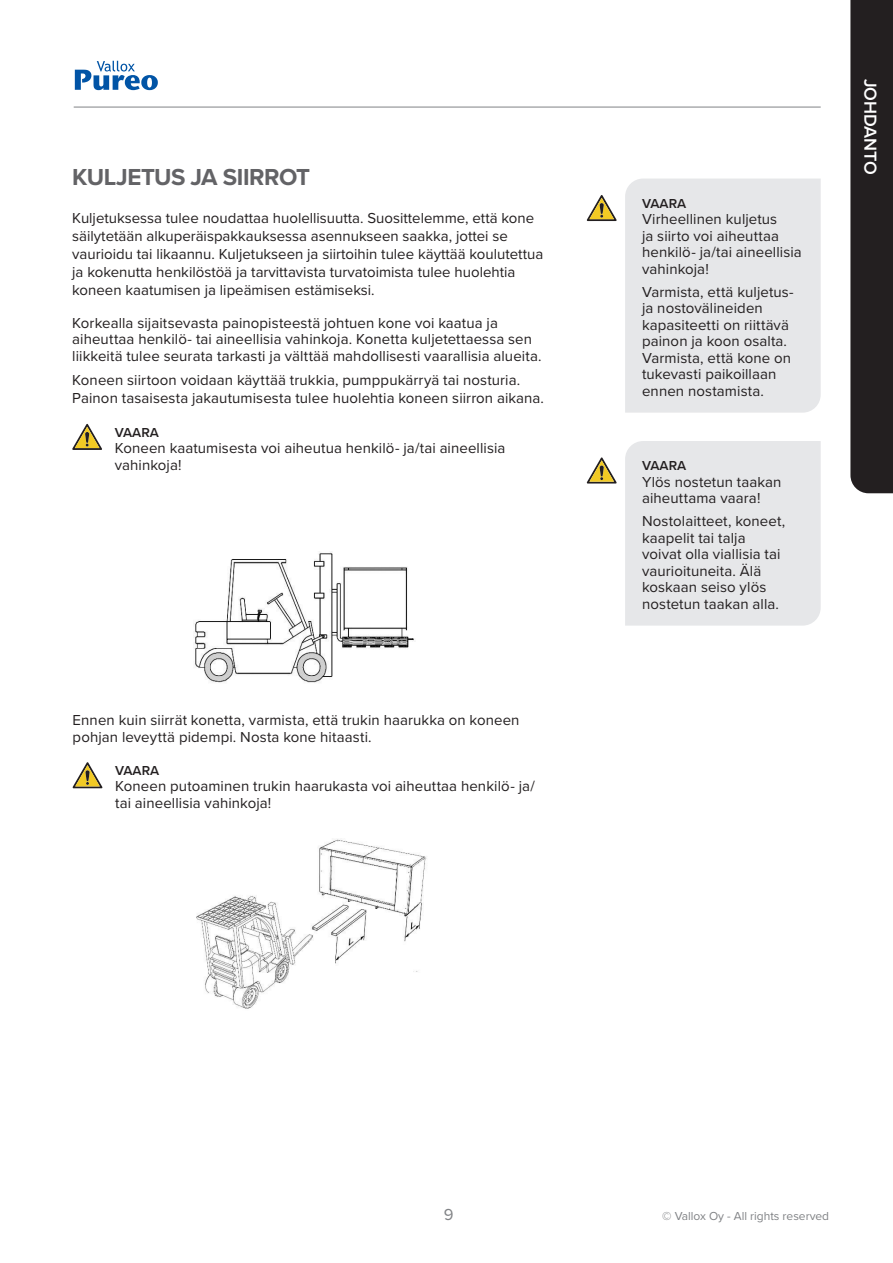
<style>
.page{position:relative;width:893px;height:1263px;background:#fff}
.page>*{position:absolute;margin:0;border:0;box-sizing:border-box;transform-origin:0 0}
.leipäteksti_pääotsik{font:700 24px "Proxima Nova";letter-spacing:-.02em;color:#636366}
.laitapalkin_otsikko{font:600 18px "Proxima Nova";color:#fff}
.t1{font:16.5px "Proxima Nova";color:#808285}
.Leipäteksti{font:15px/16.5px "Proxima Nova";letter-spacing:.005em;color:#231f20}
.leipäteksti_ABC{font:15px/18px "Proxima Nova";color:#231f20}
.Leipäteksti_sisennet{font:15px/16.5px "Proxima Nova";letter-spacing:.005em;color:#231f20}
.Varoitus-vihje-huoma{font:600 13.5px "Proxima Nova";color:#231f20}
.t2{font:12px "Proxima Nova";color:#808285}
</style>
<div class="page">
<div style="left:850px;top:0;width:43px;height:493px;background:#231f20"></div>
<hr style="left:74px;top:107px;width:747px;height:1px;background:#808285">
<svg style="left:75px;top:61px;width:83px;height:29px"></svg>
<svg style="left:72px;top:424px;width:30px;height:26px"></svg>
<div style="left:625px;top:179px;width:196px;height:234px;background:#e6e7e9"></div>
<svg style="left:587px;top:195px;width:30px;height:26px"></svg>
<div style="left:625px;top:441px;width:196px;height:185px;background:#e6e7e9"></div>
<svg style="left:587px;top:457px;width:30px;height:26px"></svg>
<img style="left:194px;top:552px;width:220px;height:131px">
<svg style="left:73px;top:762px;width:29px;height:26px"></svg>
<img style="left:196px;top:839px;width:231px;height:170px">
<p class="leipäteksti_pääotsik" style="left:72px;top:159px;width:239px">KULJETUS JA SIIRROT</p>
<p class="leipäteksti_ABC" style="left:72px;top:208px;width:472px">Kuljetuksessa tulee noudattaa huolellisuutta. Suosittelemme, että kone säilytetään alkuperäispakkauksessa asennukseen saakka, jottei se vaurioidu tai likaannu. Kuljetukseen ja siirtoihin tulee käyttää koulutettua ja kokenutta henkilöstöä ja tarvittavista turvatoimista tulee huolehtia koneen kaatumisen ja lipeämisen estämiseksi.</p>
<p class="Leipäteksti" style="left:72px;top:314px;width:471px">Korkealla sijaitsevasta painopisteestä johtuen kone voi kaatua ja aiheuttaa henkilö- tai aineellisia vahinkoja. Konetta kuljetettaessa sen liikkeitä tulee seurata tarkasti ja välttää mahdollisesti vaarallisia alueita.</p>
<p class="Leipäteksti" style="left:72px;top:371px;width:473px;line-height:18px">Koneen siirtoon voidaan käyttää trukkia, pumppukärryä tai nosturia.<br>Painon tasaisesta jakautumisesta tulee huolehtia koneen siirron aikana.</p>
<p class="Varoitus-vihje-huoma" style="left:115px;top:422px;width:46px">VAARA</p>
<p class="Leipäteksti_sisennet" style="left:115px;top:439px;width:392px">Koneen kaatumisesta voi aiheutua henkilö- ja/tai aineellisia vahinkoja!</p>
<p class="Leipäteksti" style="left:73px;top:711px;width:448px">Ennen kuin siirrät konetta, varmista, että trukin haarukka on koneen pohjan leveyttä pidempi. Nosta kone hitaasti.</p>
<p class="Varoitus-vihje-huoma" style="left:115px;top:760px;width:46px">VAARA</p>
<p class="Leipäteksti_sisennet" style="left:115px;top:777px;width:421px">Koneen putoaminen trukin haarukasta voi aiheuttaa henkilö- ja/ tai aineellisia vahinkoja!</p>
<p class="Varoitus-vihje-huoma" style="left:642px;top:193px;width:46px">VAARA</p>
<p class="Leipäteksti_sisennet" style="left:642px;top:210px;width:161px">Virheellinen kuljetus<br>ja siirto voi aiheuttaa henkilö- ja/tai aineellisia vahinkoja!</p>
<p class="Leipäteksti" style="left:642px;top:283px;width:153px">Varmista, että kuljetus&shy;ja nostovälineiden kapasiteetti on riittävä painon ja koon osalta.<br>Varmista, että kone on tukevasti paikoillaan ennen nostamista.</p>
<p class="Varoitus-vihje-huoma" style="left:642px;top:456px;width:46px">VAARA</p>
<p class="Leipäteksti_sisennet" style="left:642px;top:473px;width:141px">Ylös nostetun taakan aiheuttama vaara!</p>
<p class="Leipäteksti" style="left:642px;top:512px;width:145px">Nostolaitteet, koneet, kaapelit tai talja voivat olla viallisia tai vaurioituneita. Älä koskaan seiso ylös nostetun taakan alla.</p>
<p class="laitapalkin_otsikko" style="left:884px;top:78px;width:98px;rotate:90deg">JOHDANTO</p>
<p class="t1" style="left:444px;top:1202px;width:11px">9</p>
<p class="t2" style="left:662px;top:1207px;width:168px">© Vallox Oy - All rights reserved</p>
</div>
